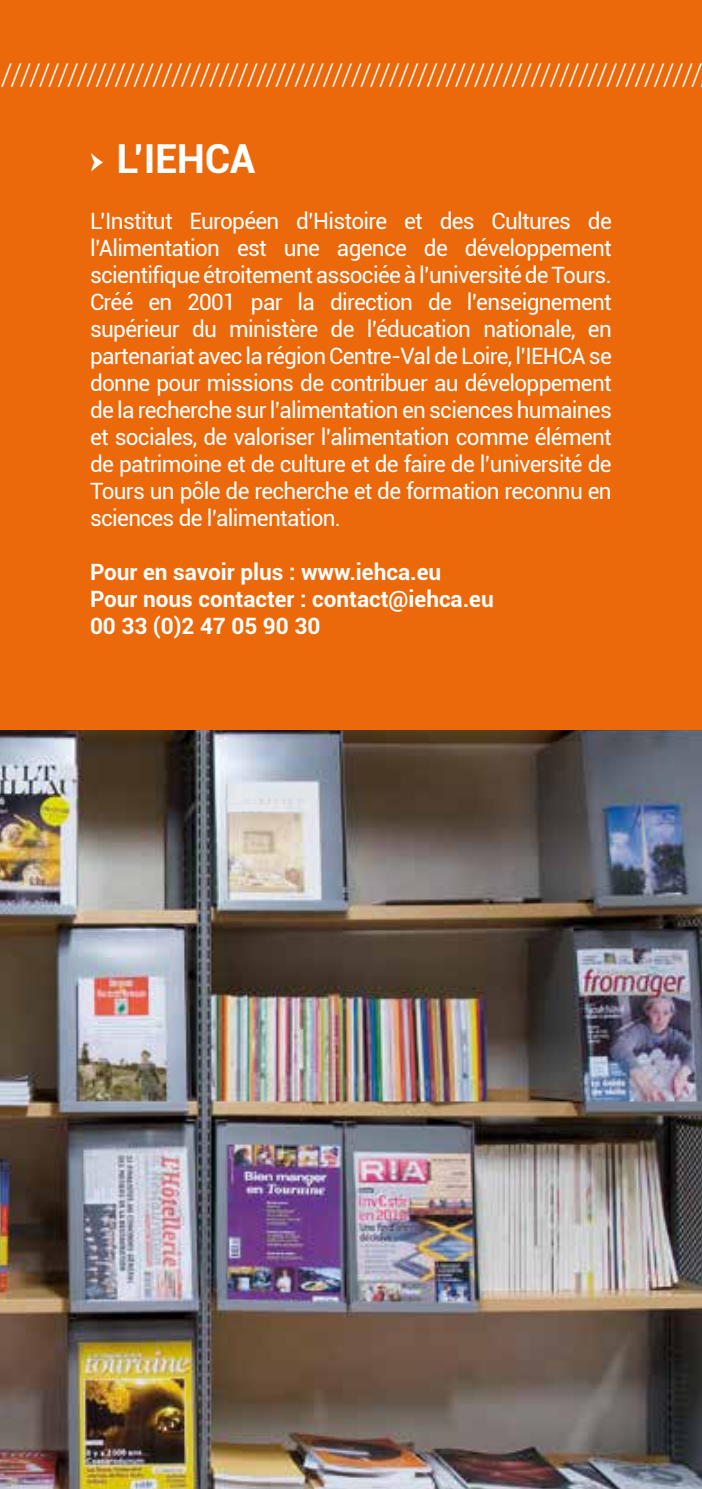
<style>
.page{position:relative;width:702px;height:1489px;background:#fff}
.page>*{position:absolute;margin:0;border:0;box-sizing:border-box;transform-origin:0 0}
.t1{font:700 40px "Roboto";letter-spacing:-.01em;color:#fff}
.t2{font:300 30px "Roboto";color:#fff}
.t3{font:22.5px/27px "Roboto";letter-spacing:-.03em;color:#fff;text-align:justify}
.t4{font:700 22.5px/27px "Roboto";color:#fff}
.s1{font-family:"Minion Pro";font-size:32.5px}
</style>
<div class="page">
<div style="left:0;top:0;width:702px;height:1488px;background:#eb690b"></div>
<img style="left:0;top:730px;width:702px;height:758px">
<h2 class="t2" style="left:1px;top:53px;width:703px">//////////////////////////////////////////////////////////////////////////</h2>
<h1 class="t1" style="left:90px;top:131px;width:167px"><span class="s1">→</span> L’IEHCA</h1>
<p class="t3" style="left:90px;top:207px;width:523px">L’Institut Européen d’Histoire et des Cultures de l’Alimentation est une agence de développement scientifique étroitement associée à l’université de Tours.<br>Créé en 2001 par la direction de l’enseignement supérieur du ministère de l’éducation nationale, en partenariat avec la région Centre-Val de Loire, l’IEHCA se donne pour missions de contribuer au développement de la recherche sur l’alimentation en sciences humaines et sociales, de valoriser l’alimentation comme élément de patrimoine et de culture et de faire de l’université de Tours un pôle de recherche et de formation reconnu en sciences de l’alimentation.</p>
<p class="t4" style="left:90px;top:557px;width:405px">Pour en savoir plus : www.iehca.eu<br>Pour nous contacter : contact@iehca.eu<br>00 33 (0)2 47 05 90 30</p>
</div>
